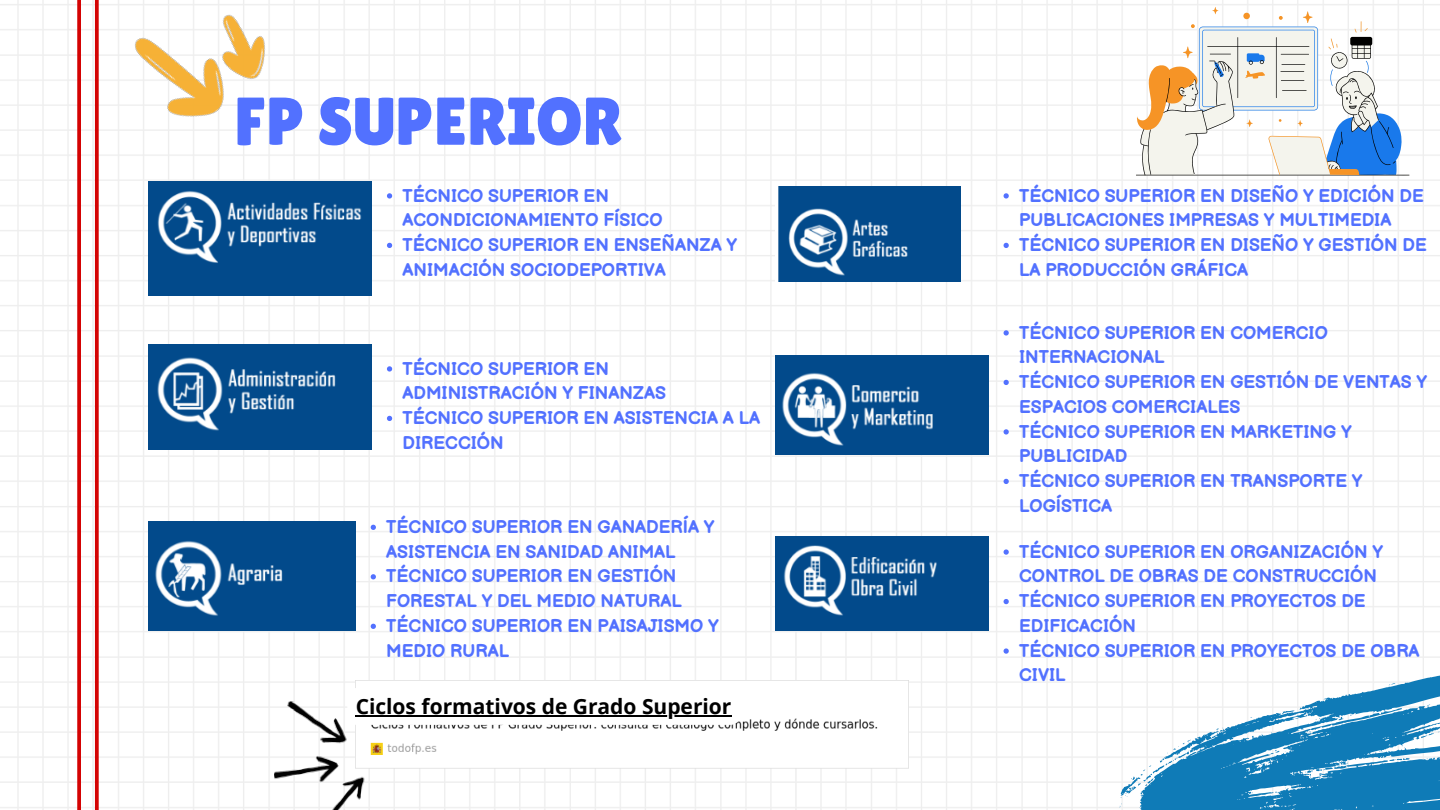
<style>
.page{position:relative;width:1440px;height:810px;background:#fff}
.page>*{position:absolute;margin:0;border:0;box-sizing:border-box;transform-origin:0 0}
.t1{font:67.4px "Lilita One";color:#5271ff}
.t2{font:700 21px "Open Sans";color:#000}
.t3{font:700 18px/24.8px "Balsamiq Sans";color:#5271ff}
</style>
<div class="page">
<img style="left:0;top:0;width:1440px;height:810px">
<svg style="left:77px;top:0;width:4px;height:810px;background:#d61212"></svg>
<svg style="left:95px;top:0;width:4px;height:810px;background:#d61515"></svg>
<svg style="left:1052px;top:670px;width:388px;height:140px"></svg>
<img style="left:118px;top:0;width:169px;height:139px">
<svg style="left:1136px;top:7px;width:274px;height:169px"></svg>
<img style="left:149px;top:522px;width:207px;height:109px">
<img style="left:776px;top:536px;width:212px;height:94px">
<img style="left:149px;top:344px;width:223px;height:105px">
<img style="left:149px;top:182px;width:223px;height:114px">
<img style="left:776px;top:356px;width:212px;height:99px">
<img style="left:356px;top:681px;width:552px;height:127px">
<img style="left:273px;top:701px;width:99px;height:109px">
<img style="left:776px;top:186px;width:184px;height:95px">
<svg style="left:387px;top:193px;width:5px;height:6px"></svg>
<svg style="left:387px;top:243px;width:5px;height:5px"></svg>
<svg style="left:387px;top:366px;width:5px;height:6px"></svg>
<svg style="left:387px;top:416px;width:5px;height:5px"></svg>
<svg style="left:371px;top:525px;width:5px;height:5px"></svg>
<svg style="left:371px;top:574px;width:5px;height:5px"></svg>
<svg style="left:371px;top:624px;width:5px;height:5px"></svg>
<svg style="left:1004px;top:193px;width:5px;height:6px"></svg>
<svg style="left:1004px;top:243px;width:5px;height:5px"></svg>
<svg style="left:1004px;top:330px;width:5px;height:6px"></svg>
<svg style="left:1004px;top:380px;width:5px;height:5px"></svg>
<svg style="left:1004px;top:429px;width:5px;height:6px"></svg>
<svg style="left:1004px;top:479px;width:5px;height:5px"></svg>
<svg style="left:1004px;top:549px;width:5px;height:6px"></svg>
<svg style="left:1004px;top:599px;width:5px;height:5px"></svg>
<svg style="left:1004px;top:648px;width:5px;height:6px"></svg>
<svg style="left:347px;top:688px;width:393px;height:37px"></svg>
<hr style="left:356px;top:715px;width:376px;height:2px;background:#000">
<h1 class="t1" style="left:235px;top:83px;width:389px">FP SUPERIOR</h1>
<p class="t3" style="left:403px;top:184px;width:336px">TÉCNICO SUPERIOR EN<br>ACONDICIONAMIENTO FÍSICO<br>TÉCNICO SUPERIOR EN ENSEÑANZA Y<br>ANIMACIÓN SOCIODEPORTIVA</p>
<p class="t3" style="left:403px;top:357px;width:359px">TÉCNICO SUPERIOR EN<br>ADMINISTRACIÓN Y FINANZAS<br>TÉCNICO SUPERIOR EN ASISTENCIA A LA<br>DIRECCIÓN</p>
<p class="t3" style="left:386px;top:515px;width:334px">TÉCNICO SUPERIOR EN GANADERÍA Y<br>ASISTENCIA EN SANIDAD ANIMAL<br>TÉCNICO SUPERIOR EN GESTIÓN<br>FORESTAL Y DEL MEDIO NATURAL<br>TÉCNICO SUPERIOR EN PAISAJISMO Y<br>MEDIO RURAL</p>
<p class="t2" style="left:356px;top:692px;width:377px">Ciclos formativos de Grado Superior</p>
<p class="t3" style="left:1019px;top:184px;width:409px">TÉCNICO SUPERIOR EN DISEÑO Y EDICIÓN DE PUBLICACIONES IMPRESAS Y MULTIMEDIA TÉCNICO SUPERIOR EN DISEÑO Y GESTIÓN DE LA PRODUCCIÓN GRÁFICA</p>
<p class="t3" style="left:1019px;top:321px;width:410px">TÉCNICO SUPERIOR EN COMERCIO<br>INTERNACIONAL<br>TÉCNICO SUPERIOR EN GESTIÓN DE VENTAS Y<br>ESPACIOS COMERCIALES<br>TÉCNICO SUPERIOR EN MARKETING Y<br>PUBLICIDAD<br>TÉCNICO SUPERIOR EN TRANSPORTE Y<br>LOGÍSTICA</p>
<p class="t3" style="left:1019px;top:540px;width:402px">TÉCNICO SUPERIOR EN ORGANIZACIÓN Y<br>CONTROL DE OBRAS DE CONSTRUCCIÓN<br>TÉCNICO SUPERIOR EN PROYECTOS DE<br>EDIFICACIÓN<br>TÉCNICO SUPERIOR EN PROYECTOS DE OBRA<br>CIVIL</p>
</div>
